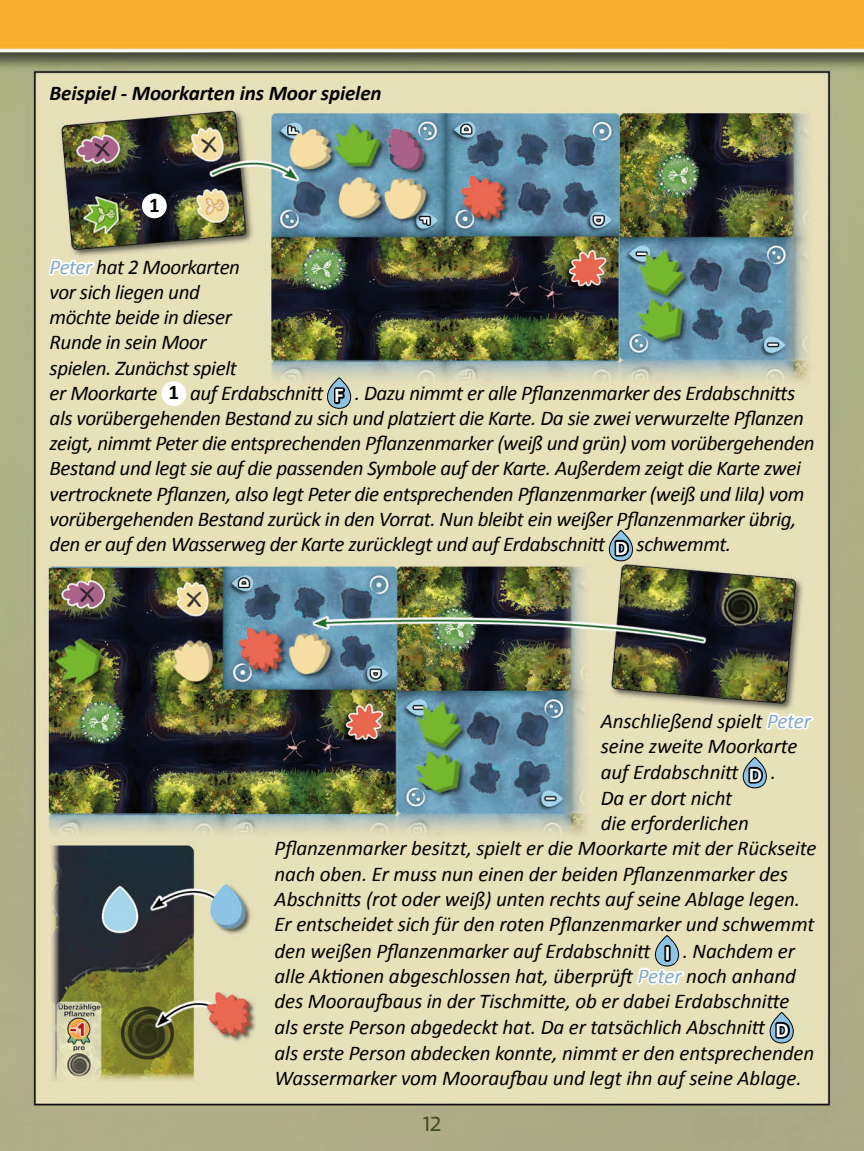
<style>
.page{position:relative;width:864px;height:1151px;background:#fff}
.page>*{position:absolute;margin:0;border:0;box-sizing:border-box;transform-origin:0 0}
.t1{font:italic 21px/25.6px "Calibri";letter-spacing:-.02em;color:#000}
.t2{font:italic 700 21px "Calibri";letter-spacing:-.005em;color:#000}
.t3{font:700 21px "Calibri";color:#000}
.t4{font:100 19.25px "Exo";color:#3f4d24}
.s1{color:#fff}
.s2{font-weight:700;font-style:normal}
</style>
<div class="page">
<img style="left:0;top:0;width:863px;height:1151px">
<div style="left:161px;top:381px;width:25px;height:25px;background:#fff;border-radius:50%"></div>
<svg style="left:327px;top:378px;width:23px;height:30px"></svg>
<div style="left:327px;top:378px;width:24px;height:31px;border:1px solid #000;border-radius:12px"></div>
<svg style="left:609px;top:530px;width:23px;height:31px"></svg>
<div style="left:609px;top:530px;width:23px;height:31px;border:1px solid #000;border-radius:12px"></div>
<svg style="left:655px;top:935px;width:23px;height:31px"></svg>
<div style="left:655px;top:935px;width:23px;height:31px;border:1px solid #000;border-radius:12px"></div>
<svg style="left:769px;top:1012px;width:23px;height:31px"></svg>
<div style="left:769px;top:1012px;width:24px;height:31px;border:1px solid #000;border-radius:12px"></div>
<svg style="left:743px;top:757px;width:23px;height:31px"></svg>
<div style="left:742px;top:757px;width:24px;height:31px;border:1px solid #000;border-radius:12px"></div>
<div style="left:142px;top:193px;width:25px;height:25px;background:#fff;border-radius:50%"></div>
<p class="t2" style="left:50px;top:80px;width:333px">Beispiel - Moorkarten ins Moor spielen</p>
<p class="t3" style="left:149px;top:191px;width:12px">1</p>
<p class="t1" style="left:50px;top:253px;width:192px"><span class="s1">Peter</span> hat 2 Moorkarten vor sich liegen und möchte beide in dieser<br>Runde in sein Moor spielen. Zunächst spielt</p>
<p class="t1" style="left:50px;top:379px;width:766px">er Moorkarte <span class="s2">1</span> auf Erdabschnitt <span class="s2">F</span> . Dazu nimmt er alle Pflanzenmarker des Erdabschnitts als vorübergehenden Bestand zu sich und platziert die Karte. Da sie zwei verwurzelte Pflanzen zeigt, nimmt Peter die entsprechenden Pflanzenmarker (weiß und grün) vom vorübergehenden Bestand und legt sie auf die passenden Symbole auf der Karte. Außerdem zeigt die Karte zwei vertrocknete Pflanzen, also legt Peter die entsprechenden Pflanzenmarker (weiß und lila) vom vorübergehenden Bestand zurück in den Vorrat. Nun bleibt ein weißer Pflanzenmarker übrig, den er auf den Wasserweg der Karte zurücklegt und auf Erdabschnitt <span class="s2">D</span> schwemmt.</p>
<p class="t1" style="left:600px;top:707px;width:212px">Anschließend spielt <span class="s1">Peter </span>seine zweite Moorkarte auf Erdabschnitt <span class="s2">D</span> .<br>Da er dort nicht<br>die erforderlichen</p>
<p class="t1" style="left:274px;top:835px;width:543px">Pflanzenmarker besitzt, spielt er die Moorkarte mit der Rückseite nach oben. Er muss nun einen der beiden Pflanzenmarker des Abschnitts (rot oder weiß) unten rechts auf seine Ablage legen.<br>Er entscheidet sich für den roten Pflanzenmarker und schwemmt den weißen Pflanzenmarker auf Erdabschnitt <span class="s2">I</span> . Nachdem er alle Aktionen abgeschlossen hat, überprüft <span class="s1">Peter</span> noch anhand des Mooraufbaus in der Tischmitte, ob er dabei Erdabschnitte als erste Person abgedeckt hat. Da er tatsächlich Abschnitt <span class="s2">D </span>als erste Person abdecken konnte, nimmt er den entsprechenden Wassermarker vom Mooraufbau und legt ihn auf seine Ablage.</p>
<p class="t4" style="left:422px;top:1110px;width:20px">12</p>
</div>
